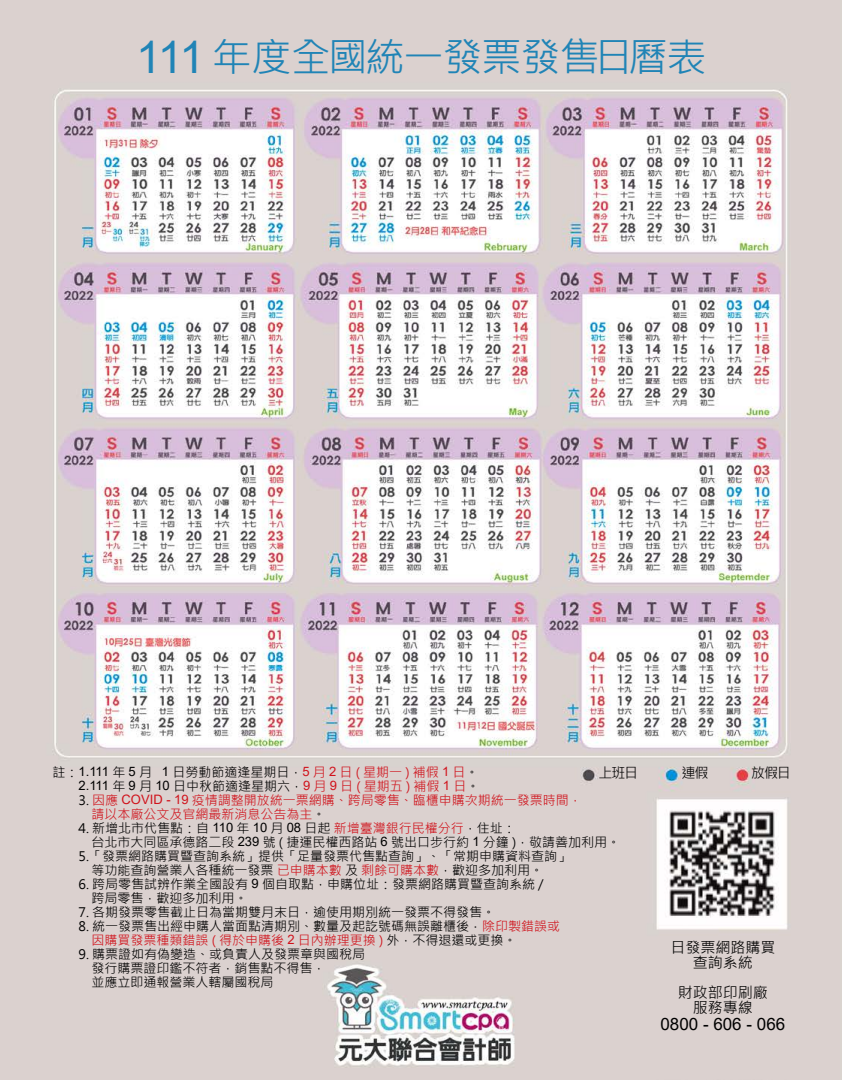
<style>
.page{position:relative;width:842px;height:1080px;background:#fff}
.page>*{position:absolute;margin:0;border:0;box-sizing:border-box;transform-origin:0 0}
.t1{font:40px "Microsoft Jheng Hei";letter-spacing:-.03em;color:#2084b6}
.t2{font:17px "Arial";color:#000}
.t3{font:15px/15px "Microsoft Jheng Hei";color:#000;text-align:center}
.t4{font:14px "Microsoft Jheng Hei";letter-spacing:-.08em;color:#000}
.t5{font:13px/14px "Microsoft Jheng Hei";color:#000}
.t6{font:13px/14px "Microsoft Jheng Hei";color:#d0121b}
.s1{font-family:"Arial";font-size:45px}
.s2{font-family:"Arial"}
.s3{font-family:"Arial";color:#d0121b}
.s4{color:#d0121b}
.s5{color:#000}
</style>
<div class="page">
<img style="left:0;top:0;width:842px;height:1080px">
<h1 class="t1" style="left:136px;top:33px;width:572px"><span class="s1">111</span> 年度全國統一發票發售日曆表</h1>
<p class="t5" style="left:53px;top:765px;width:428px">註：<span class="s2">1.111</span> 年 <span class="s2">5</span> 月 <span class="s2">1</span> 日勞動節適逢星期日，<span class="s3">5</span> <span class="s4">月</span> <span class="s3">2</span> <span class="s4">日 ( 星期一 ) 補假</span> <span class="s3">1</span> <span class="s4">日</span>。</p>
<p class="t4" style="left:599px;top:764px;width:41px">上班日</p>
<p class="t4" style="left:681px;top:764px;width:28px">連假</p>
<p class="t4" style="left:751px;top:764px;width:41px">放假日</p>
<p class="t5" style="left:79px;top:779px;width:402px"><span class="s2">2.111</span> 年 <span class="s2">9</span> 月 <span class="s2">10</span> 日中秋節適逢星期六，<span class="s3">9</span> <span class="s4">月</span> <span class="s3">9</span> <span class="s4">日 ( 星期五 ) 補假</span> <span class="s3">1</span> <span class="s4">日</span>。</p>
<p class="t6" style="left:92px;top:793px;width:492px;text-indent:-13px"><span class="s5">3.</span> 因應 <span class="s2">COVID - 19</span> 疫情調整開放統一票網購、跨局零售、臨櫃申購次期統一發票時間，請以本廠公文及官網最新消息公告為主<span class="s5">。</span></p>
<p class="t5" style="left:79px;top:821px;width:439px">4. 新增北市代售點：自 <span class="s2">110</span> 年 <span class="s2">10</span> 月 <span class="s2">08</span> 日起 <span class="s4">新增臺灣銀行民權分行</span>，住址：</p>
<p class="t5" style="left:92px;top:835px;width:530px">台北市大同區承德路二段 <span class="s2">239</span> 號 ( 捷運民權西路站 <span class="s2">6</span> 號出口步行約 <span class="s2">1</span> 分鐘 )，敬請善加利用。</p>
<p class="t5" style="left:79px;top:849px;width:493px">5.「發票網路購買暨查詢系統」提供「足量發票代售點查詢」、「常期申購資料查詢」</p>
<p class="t5" style="left:92px;top:863px;width:453px">等功能查詢營業人各種統一發票 <span class="s4">已申購本數</span> 及 <span class="s4">剩餘可購本數</span>，歡迎多加利用。</p>
<p class="t5" style="left:92px;top:877px;width:454px;text-indent:-13px">6. 跨局零售試辨作業全國設有 <span class="s2">9</span> 個自取點，申購位址：發票網路購買暨查詢系統 /跨局零售，歡迎多加利用。</p>
<p class="t5" style="left:79px;top:905px;width:418px">7. 各期發票零售截止日為當期雙月末日，逾使用期別統一發票不得發售。</p>
<p class="t5" style="left:92px;top:919px;width:470px;text-indent:-13px">8. 統一發票售出經申購人當面點清期別、數量及起訖號碼無誤離櫃後．<span class="s4">除印製錯誤或因購買發票種類錯誤 ( 得於申購後</span> <span class="s3">2</span> <span class="s4">日內辦理更換 )</span> 外，不得退還或更換。</p>
<p class="t5" style="left:92px;top:947px;width:275px;text-indent:-13px">9. 購票證如有偽變造、或負責人及發票章與國稅局發行購票證印鑑不符者，銷售點不得售，<br>並應立即通報營業人轄屬國稅局</p>
<p class="t3" style="left:670px;top:940px;width:106px">日發票網路購買查詢系統</p>
<p class="t3" style="left:678px;top:985px;width:91px">財政部印刷廠服務專線</p>
<h2 class="t2" style="left:660px;top:1012px;width:126px">0800 - 606 - 066</h2>
</div>
